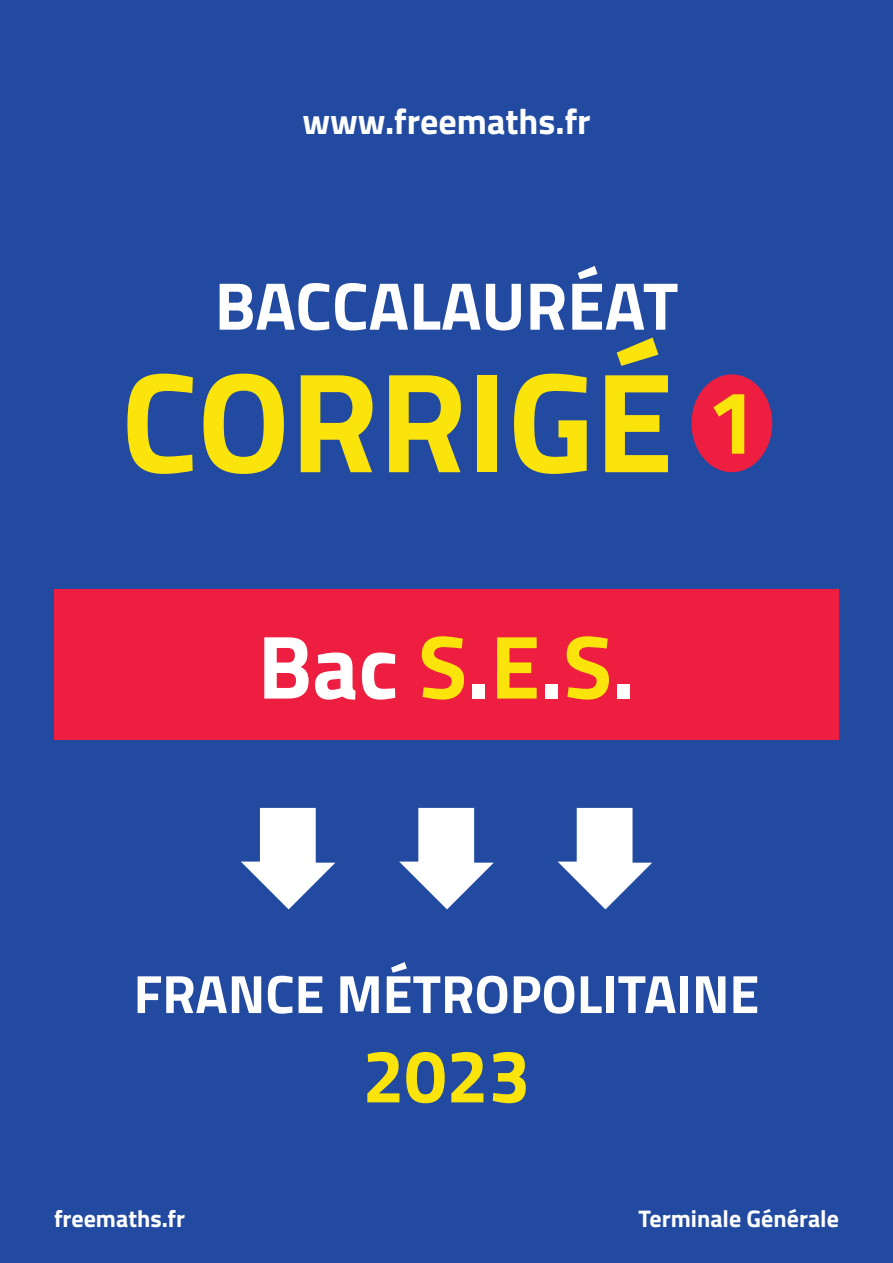
<style>
.page{position:relative;width:893px;height:1263px;background:#214aa0}
.page>*{position:absolute;margin:0;border:0;box-sizing:border-box;transform-origin:0 0}
.t1{font:700 142.5px "Titillium";color:#fbe30c}
.t2{font:700 90px "Titillium";color:#fff}
.t3{font:700 75px "Titillium";color:#fbe30c}
.t4{font:700 67.5px "Titillium";color:#fff}
.t5{font:700 54px "Titillium";color:#fff}
.t6{font:700 36px "Titillium";color:#fff}
.t7{font:700 24px "Titillium";color:#fff}
.s1{font-size:90px}
.s2{color:#fbe30c}
</style>
<div class="page">
<div style="left:691px;top:374px;width:81px;height:98px;background:#ed1e40;border-radius:50%"></div>
<svg style="left:241px;top:808px;width:94px;height:101px"></svg>
<svg style="left:399px;top:808px;width:95px;height:101px"></svg>
<svg style="left:558px;top:808px;width:94px;height:101px"></svg>
<div style="left:54px;top:589px;width:785px;height:151px;background:#ed1e40"></div>
<h3 class="t6" style="left:302px;top:94px;width:290px">www.freemaths.fr</h3>
<h3 class="t4" style="left:215px;top:254px;width:465px">BACCALAURÉAT</h3>
<h1 class="t1" style="left:121px;top:313px;width:638px">CORRIGÉ <span class="s1">1</span></h1>
<h2 class="t2" style="left:258px;top:598px;width:379px">Bac <span class="s2">S</span>.<span class="s2">E</span>.<span class="s2">S</span>.</h2>
<p class="t5" style="left:134px;top:953px;width:627px">FRANCE MÉTROPOLITAINE</p>
<h3 class="t3" style="left:362px;top:1019px;width:169px">2023</h3>
<p class="t7" style="left:54px;top:1200px;width:133px">freemaths.fr</p>
<p class="t7" style="left:639px;top:1200px;width:202px">Terminale Générale</p>
</div>
